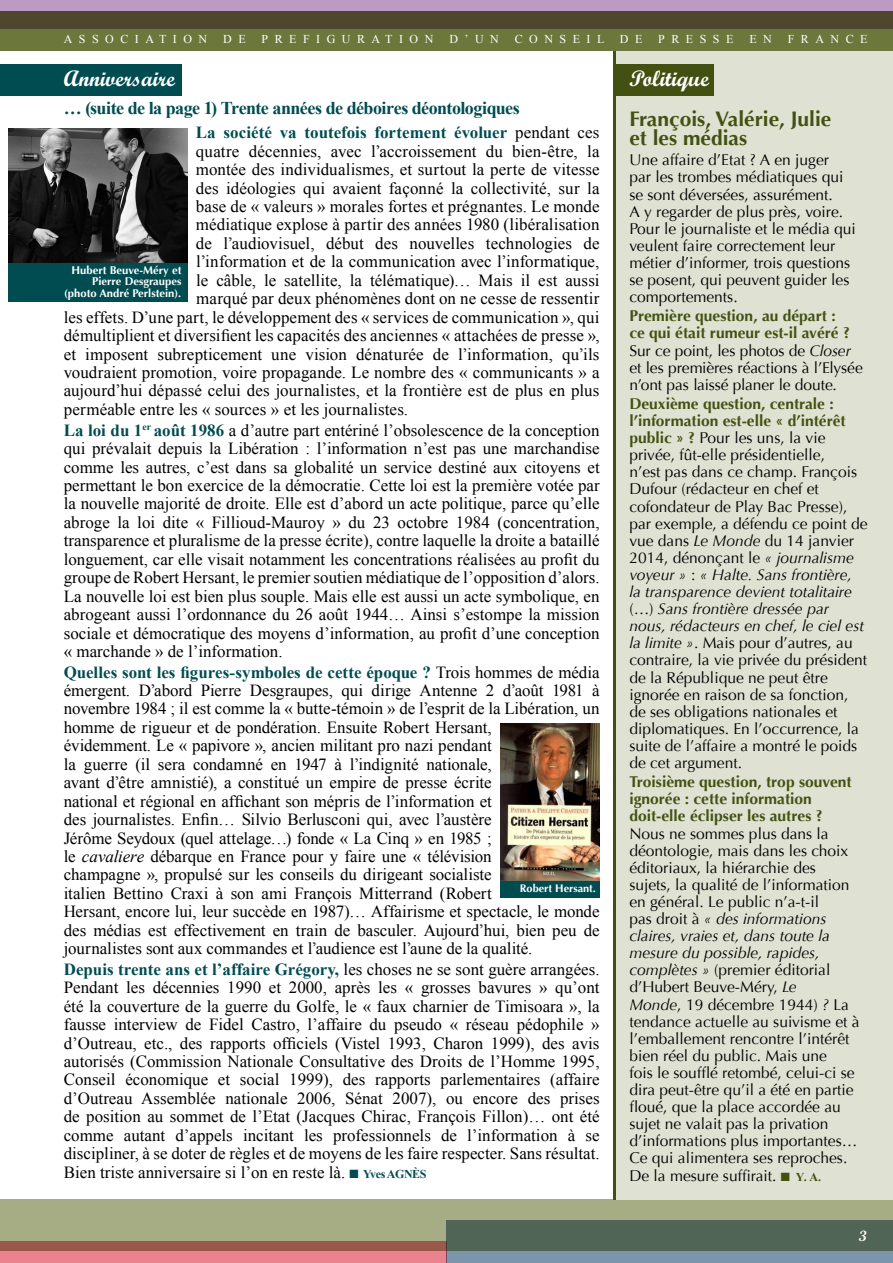
<style>
.page{position:relative;width:893px;height:1263px;background:#fff}
.page>*{position:absolute;margin:0;border:0;box-sizing:border-box;transform-origin:0 0}
.t1{font:700 22.5px "Script";color:#fff}
.t2{font:700 21px/18.8px "Optima";color:#425111}
.t3{font:700 18px "Times New Roman";letter-spacing:-.03em;color:#004c51}
.t4{font:16.95px/18.5px "Times New Roman";color:#000;text-align:justify}
.t5{font:700 16.95px "Times New Roman";color:#004c51}
.t6{font:15.6px/17.1px "Optima";color:#000}
.t7{font:700 15.6px/17.1px "Optima";color:#425111}
.t8{font:700 15px "Script";color:#fff}
.t9{font:12px "Times New Roman";letter-spacing:.54em;color:#fff}
.t10{font:700 11.25px/11.2px "Optima";color:#fff;text-align:right}
.t11{font:700 10.95px "Optima";color:#fff}
.s1{font-weight:700;color:#425111}
.s2{font-style:italic}
.s3{color:#425111}
.s4{font-family:"Times New Roman";font-weight:700;font-size:12px;color:#425111}
.s5{font-weight:400;color:#000}
.s6{font-weight:700;color:#004c51}
.s7{color:#004c51}
.s8{font-weight:700;font-size:12px;color:#004c51}
</style>
<div class="page">
<div style="left:446px;top:1220px;width:447px;height:43px;background:#7d95a8"></div>
<div style="left:0;top:1242px;width:446px;height:21px;background:#ed828f"></div>
<svg style="left:0;top:1199px;width:893px;height:51px;background:#8c9071"></svg>
<div style="left:0;top:0;width:893px;height:29px;background:#bb9ac4"></div>
<svg style="left:0;top:12px;width:893px;height:39px;background:#5f6234"></svg>
<svg style="left:613px;top:51px;width:4px;height:1148px;background:#68733f"></svg>
<div style="left:617px;top:51px;width:276px;height:1148px;background:#dfe1d2"></div>
<div style="left:617px;top:64px;width:97px;height:32px;background:#425111"></div>
<img style="left:9px;top:129px;width:178px;height:134px">
<div style="left:9px;top:264px;width:179px;height:38px;background:#004c51"></div>
<div style="left:1px;top:64px;width:181px;height:32px;background:#004c51"></div>
<div style="left:500px;top:881px;width:100px;height:17px;background:#004c51"></div>
<img style="left:500px;top:723px;width:100px;height:157px">
<p class="t9" style="left:64px;top:31px;width:145px">ASSOCIATION</p>
<p class="t9" style="left:223px;top:31px;width:24px">D E</p>
<p class="t9" style="left:262px;top:31px;width:173px">PREFIGURATION</p>
<p class="t9" style="left:449px;top:31px;width:51px">D’UN</p>
<p class="t9" style="left:515px;top:31px;width:91px">CONSEIL</p>
<p class="t9" style="left:620px;top:31px;width:24px">D E</p>
<p class="t9" style="left:658px;top:31px;width:77px">PRESSE</p>
<p class="t9" style="left:749px;top:31px;width:24px">E N</p>
<p class="t9" style="left:788px;top:31px;width:81px">FRANCE</p>
<h1 class="t1" style="left:629px;top:64px;width:81px">Politique</h1>
<h1 class="t1" style="left:64px;top:64px;width:113px">Anniversaire</h1>
<p class="t3" style="left:64px;top:96px;width:458px">… (suite de la page 1) Trente années de déboires déontologiques</p>
<p class="t2" style="left:629px;top:110px;width:204px">François, Valérie, Julie et les médias</p>
<p class="t6" style="left:629px;top:152px;width:228px">Une affaire d’Etat ? A en juger<br>par les trombes médiatiques qui se sont déversées, assurément.<br>A y regarder de plus près, voire.<br>Pour le journaliste et le média qui veulent faire correctement leur métier d’informer, trois questions se posent, qui peuvent guider les comportements.</p>
<p class="t6" style="left:629px;top:308px;width:235px"><span class="s1">Première question, au départ :<br>ce qui était rumeur est-il avéré ?<br></span>Sur ce point, les photos de <span class="s2">Closer </span>et les premières réactions à l’Elysée n’ont pas laissé planer le doute.</p>
<p class="t6" style="left:629px;top:395px;width:240px"><span class="s1">Deuxième question, centrale : l’information est-elle « d’intérêt public » ?</span> Pour les uns, la vie privée, fût-elle présidentielle,<br>n’est pas dans ce champ. François<br>Dufour (rédacteur en chef et cofondateur de Play Bac Presse), par exemple, a défendu ce point de vue dans <span class="s2">Le Monde</span> du 14 janvier<br>2014, dénonçant le <span class="s2">« journalisme voyeur »</span> : <span class="s2">« Halte. Sans frontière,<br>la transparence devient totalitaire </span>(…) <span class="s2">Sans frontière dressée par nous, rédacteurs en chef, le ciel est la limite »</span>. Mais pour d’autres, au contraire, la vie privée du président de la République ne peut être ignorée en raison de sa fonction, de ses obligations nationales et diplomatiques. En l’occurrence, la suite de l’affaire a montré le poids de cet argument.</p>
<p class="t7" style="left:629px;top:774px;width:224px">Troisième question, trop souvent ignorée : cette information doit-elle éclipser les autres ?</p>
<p class="t6" style="left:629px;top:825px;width:232px">Nous ne sommes plus dans la déontologie, mais dans les choix éditoriaux, la hiérarchie des sujets, la qualité de l’information en général. Le public n’a-t-il<br>pas droit à <span class="s2">« des informations claires, vraies et, dans toute la mesure du possible, rapides, complètes »</span> (premier éditorial d’Hubert Beuve-Méry, <span class="s2">Le<br>Monde</span>, 19 décembre 1944) <span class="s2">?</span> La tendance actuelle au suivisme et à l’emballement rencontre l’intérêt bien réel du public. Mais une<br>fois le soufflé retombé, celui-ci se dira peut-être qu’il a été en partie floué, que la place accordée au sujet ne valait pas la privation d’informations plus importantes…<br>Ce qui alimentera ses reproches.<br>De la mesure suffirait. <span class="s3">■</span> <span class="s4">Y. A.</span></p>
<p class="t5" style="left:196px;top:121px;width:405px">La société va toutefois fortement évoluer <span class="s5">pendant ces</span></p>
<p class="t4" style="left:196px;top:142px;width:405px">quatre décennies, avec l’accroissement du bien-être, la</p>
<p class="t4" style="left:196px;top:160px;width:405px">montée des individualismes, et surtout la perte de vitesse</p>
<p class="t4" style="left:196px;top:178px;width:405px">des idéologies qui avaient façonné la collectivité, sur la</p>
<p class="t4" style="left:196px;top:197px;width:405px">base de « valeurs » morales fortes et prégnantes. Le monde</p>
<p class="t4" style="left:196px;top:215px;width:405px">médiatique explose à partir des années 1980 (libéralisation</p>
<p class="t4" style="left:196px;top:234px;width:405px">de l’audiovisuel, début des nouvelles technologies de</p>
<p class="t4" style="left:196px;top:252px;width:405px">l’information et de la communication avec l’informatique,</p>
<p class="t4" style="left:196px;top:271px;width:405px">le câble, le satellite, la télématique)… Mais il est aussi</p>
<p class="t4" style="left:196px;top:289px;width:405px">marqué par deux phénomènes dont on ne cesse de ressentir</p>
<p class="t4" style="left:64px;top:308px;width:537px">les effets. D’une part, le développement des « services de communication », qui</p>
<p class="t4" style="left:64px;top:326px;width:537px">démultiplient et diversifient les capacités des anciennes « attachées de presse »,</p>
<p class="t4" style="left:64px;top:344px;width:537px">et imposent subrepticement une vision dénaturée de l’information, qu’ils</p>
<p class="t4" style="left:64px;top:363px;width:537px">voudraient promotion, voire propagande. Le nombre des « communicants » a</p>
<p class="t4" style="left:64px;top:381px;width:537px">aujourd’hui dépassé celui des journalistes, et la frontière est de plus en plus</p>
<p class="t4" style="left:64px;top:400px;width:346px">perméable entre les « sources » et les journalistes.</p>
<p class="t4" style="left:64px;top:420px;width:537px"><span class="s6">La loi du 1</span><sup>er</sup> <span class="s6">août 1986</span> a d’autre part entériné l’obsolescence de la conception qui prévalait depuis la Libération : l’information n’est pas une marchandise comme les autres, c’est dans sa globalité un service destiné aux citoyens et permettant le bon exercice de la démocratie. Cette loi est la première votée par la nouvelle majorité de droite. Elle est d’abord un acte politique, parce qu’elle abroge la loi dite « Fillioud-Mauroy » du 23 octobre 1984 (concentration, transparence et pluralisme de la presse écrite), contre laquelle la droite a bataillé longuement, car elle visait notamment les concentrations réalisées au profit du groupe de Robert Hersant, le premier soutien médiatique de l’opposition d’alors.<br>La nouvelle loi est bien plus souple. Mais elle est aussi un acte symbolique, en abrogeant aussi l’ordonnance du 26 août 1944… Ainsi s’estompe la mission sociale et démocratique des moyens d’information, au profit d’une conception « marchande » de l’information.</p>
<p class="t4" style="left:64px;top:662px;width:537px;text-align:left"><span class="s6">Quelles sont les figures-symboles de cette époque ?</span> Trois hommes de média émergent. D’abord Pierre Desgraupes, qui dirige Antenne 2 d’août 1981 à novembre 1984 ; il est comme la « butte-témoin » de l’esprit de la Libération, un homme de rigueur et de pondération. Ensuite Robert Hersant,<br>évidemment. Le « papivore », ancien militant pro nazi pendant<br>la guerre (il sera condamné en 1947 à l’indignité nationale,<br>avant d’être amnistié), a constitué un empire de presse écrite<br>national et régional en affichant son mépris de l’information et<br>des journalistes. Enfin… Silvio Berlusconi qui, avec l’austère<br>Jérôme Seydoux (quel attelage…) fonde « La Cinq » en 1985 ;<br>le <span class="s2">cavaliere</span> débarque en France pour y faire une « télévision<br>champagne », propulsé sur les conseils du dirigeant socialiste<br>italien Bettino Craxi à son ami François Mitterrand (Robert<br>Hersant, encore lui, leur succède en 1987)… Affairisme et spectacle, le monde des médias est effectivement en train de basculer. Aujourd’hui, bien peu de journalistes sont aux commandes et l’audience est l’aune de la qualité.</p>
<p class="t4" style="left:64px;top:959px;width:537px"><span class="s6">Depuis trente ans et l’affaire Grégory,</span> les choses ne se sont guère arrangées.<br>Pendant les décennies 1990 et 2000, après les « grosses bavures » qu’ont été la couverture de la guerre du Golfe, le « faux charnier de Timisoara », la fausse interview de Fidel Castro, l’affaire du pseudo « réseau pédophile » d’Outreau, etc., des rapports officiels (Vistel 1993, Charon 1999), des avis autorisés (Commission Nationale Consultative des Droits de l’Homme 1995, Conseil économique et social 1999), des rapports parlementaires (affaire d’Outreau Assemblée nationale 2006, Sénat 2007), ou encore des prises de position au sommet de l’Etat (Jacques Chirac, François Fillon)… ont été comme autant d’appels incitant les professionnels de l’information à se discipliner, à se doter de règles et de moyens de les faire respecter. Sans résultat.<br>Bien triste anniversaire si l’on en reste là. <span class="s7">■</span> <span class="s8">Yves AGNÈS</span></p>
<p class="t10" style="left:64px;top:265px;width:119px">Hubert Beuve-Méry et<br>Pierre Desgraupes (photo André Perlstein).</p>
<p class="t11" style="left:520px;top:882px;width:78px">Robert Hersant.</p>
<p class="t8" style="left:859px;top:1227px;width:9px">3</p>
</div>
